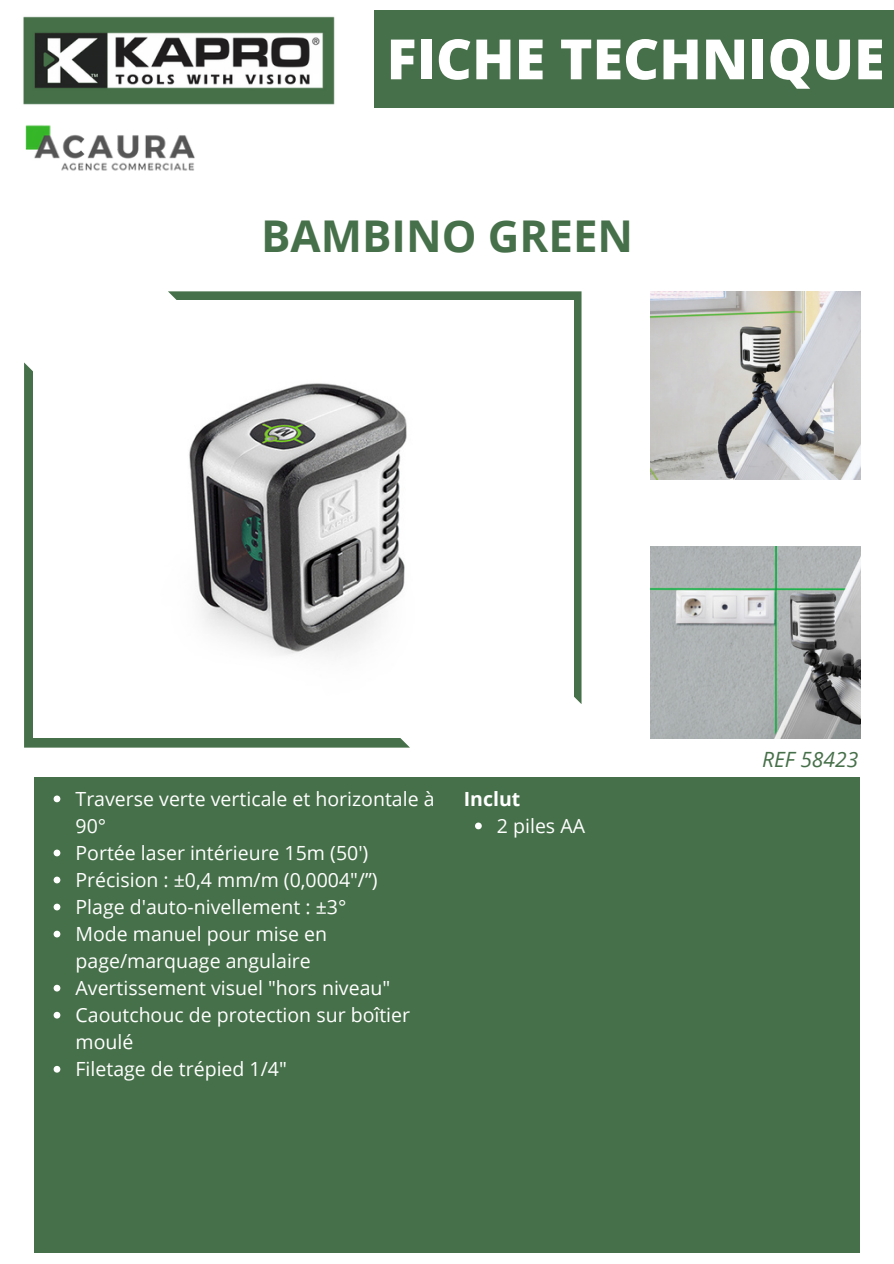
<style>
.page{position:relative;width:894px;height:1264px;background:#fff}
.page>*{position:absolute;margin:0;border:0;box-sizing:border-box;transform-origin:0 0}
.t1{font:800 55.65px "Open Sans";color:#fff}
.t2{font:700 43.8px "Open Sans";color:#467049}
.t3{font:italic 21px "Open Sans";color:#467049}
.t4{font:19.5px/27px "Open Sans";color:#fff}
.t5{font:700 19.5px "Open Sans";color:#fff}
</style>
<div class="page">
<img style="left:23px;top:16px;width:312px;height:89px">
<svg style="left:24px;top:362px;width:386px;height:385px;background:#5b805d"></svg>
<svg style="left:168px;top:291px;width:413px;height:413px;background:#567c59"></svg>
<img style="left:34px;top:300px;width:539px;height:437px">
<div style="left:374px;top:10px;width:519px;height:97px;background:#467049"></div>
<div style="left:34px;top:777px;width:825px;height:475px;background:#467049"></div>
<img style="left:650px;top:546px;width:210px;height:192px">
<img style="left:650px;top:291px;width:210px;height:188px">
<img style="left:25px;top:125px;width:170px;height:46px">
<svg style="left:54px;top:795px;width:6px;height:7px"></svg>
<svg style="left:54px;top:849px;width:6px;height:7px"></svg>
<svg style="left:54px;top:876px;width:6px;height:7px"></svg>
<svg style="left:54px;top:903px;width:6px;height:7px"></svg>
<svg style="left:54px;top:930px;width:6px;height:7px"></svg>
<svg style="left:54px;top:984px;width:6px;height:7px"></svg>
<svg style="left:54px;top:1011px;width:6px;height:7px"></svg>
<svg style="left:54px;top:1065px;width:6px;height:7px"></svg>
<svg style="left:475px;top:822px;width:6px;height:7px"></svg>
<h1 class="t1" style="left:386px;top:20px;width:499px">FICHE TECHNIQUE</h1>
<h2 class="t2" style="left:261px;top:205px;width:373px">BAMBINO GREEN</h2>
<p class="t4" style="left:75px;top:784px;width:360px">Traverse verte verticale et horizontale à<br>90°<br>Portée laser intérieure 15m (50′)<br>Précision : ±0,4 mm/m (0,0004″/”)<br>Plage d'auto-nivellement : ±3°<br>Mode manuel pour mise en page/marquage angulaire<br>Avertissement visuel "hors niveau"<br>Caoutchouc de protection sur boîtier moulé<br>Filetage de trépied 1/4″</p>
<p class="t5" style="left:463px;top:784px;width:58px">Inclut</p>
<p class="t4" style="left:497px;top:811px;width:90px">2 piles AA</p>
<p class="t3" style="left:762px;top:744px;width:97px">REF 58423</p>
</div>
